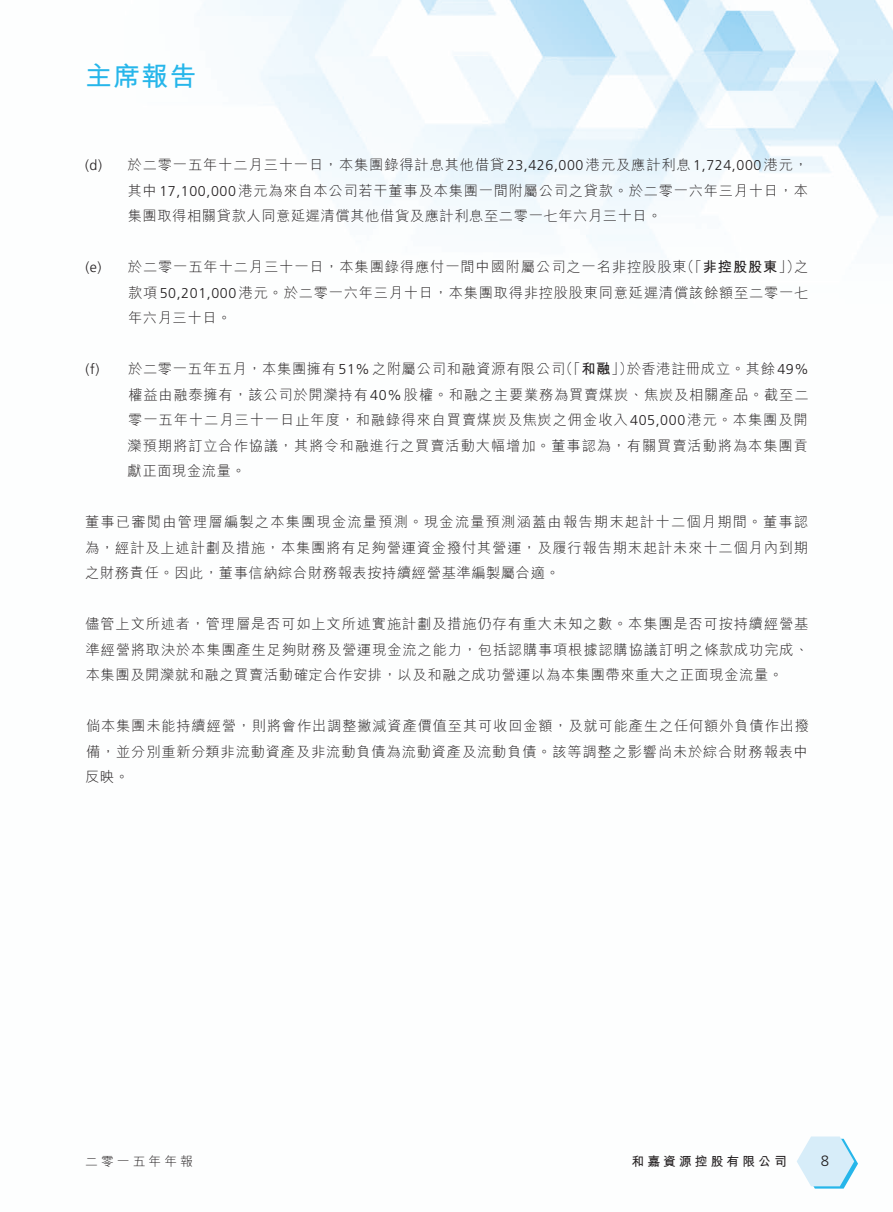
<style>
.page{position:relative;width:893px;height:1212px;background:#fff}
.page>*{position:absolute;margin:0;border:0;box-sizing:border-box;transform-origin:0 0}
.t1{font:700 27px "M Hei HK";color:#26b6ea}
.t2{font:300 15px "Frutiger";color:#231f20}
.t3{font:300 14.25px/25.5px "M Hei HK";letter-spacing:.055em;color:#231f20;text-align:justify}
.t4{font:300 14.25px "Frutiger";color:#231f20}
.t5{font:700 14.25px "M Hei HK";letter-spacing:.06em;color:#231f20}
.t6{font:700 12.75px "M Hei HK";letter-spacing:.24em;color:#231f20}
.t7{font:300 12.75px "M Hei HK";letter-spacing:.24em;color:#231f20}
.s1{font-family:"Frutiger"}
.s2{font-weight:300}
.s3{font-weight:700}
</style>
<div class="page">
<img style="left:199px;top:0;width:694px;height:1189px">
<svg style="left:797px;top:1136px;width:61px;height:52px"></svg>
<h1 class="t1" style="left:85px;top:56px;width:113px">主席報告</h1>
<p class="t4" style="left:85px;top:157px;width:19px">)d(</p>
<p class="t3" style="left:128px;top:152px;width:682px">於二零一五年十二月三十一日，本集團錄得計息其他借貸<span class="s1">23,426,000</span> 港元及應計利息 <span class="s1">1,724,000</span> 港元，</p>
<p class="t4" style="left:85px;top:259px;width:18px">)e(</p>
<p class="t3" style="left:128px;top:177px;width:682px">其中<span class="s1">17,100,000</span> 港元為來自本公司若干董事及本集團一間附屬公司之貸款。於二零一六年三月十日，本集團取得相關貸款人同意延遲清償其他借貨及應計利息至二零一七年六月三十日。</p>
<p class="t3" style="left:794px;top:254px;width:16px">之</p>
<p class="t3" style="left:128px;top:254px;width:560px">於二零一五年十二月三十一日，本集團錄得應付一間中國附屬公司之一名非控股股東</p>
<p class="t5" style="left:680px;top:256px;width:122px"><span class="s2">（「</span>非控股股東<span class="s2">」）</span></p>
<p class="t4" style="left:86px;top:361px;width:15px">)f(</p>
<p class="t3" style="left:128px;top:279px;width:682px">款項<span class="s1">50,201,000</span> 港元。於二零一六年三月十日，本集團取得非控股股東同意延遲清償該餘額至二零一七年六月三十日。</p>
<p class="t3" style="left:627px;top:356px;width:184px">於香港註冊成立。其餘<span class="s1">49%</span></p>
<p class="t3" style="left:128px;top:356px;width:439px">於二零一五年五月，本集團擁有<span class="s1">51%</span> 之附屬公司和融資源有限公司</p>
<p class="t3" style="left:559px;top:356px;width:76px">（「<span class="s3">和融</span>」）</p>
<p class="t3" style="left:128px;top:381px;width:683px">權益由融泰擁有，該公司於開灤持有<span class="s1">40%</span> 股權。和融之主要業務為買賣煤炭、焦炭及相關產品。截至二零一五年十二月三十一日止年度，和融錄得來自買賣煤炭及焦炭之佣金收入<span class="s1">405,000</span> 港元。本集團及開灤預期將訂立合作協議，其將令和融進行之買賣活動大幅增加。董事認為，有關買賣活動將為本集團貢獻正面現金流量。</p>
<p class="t3" style="left:85px;top:509px;width:724px">董事已審閱由管理層編製之本集團現金流量預測。現金流量預測涵蓋由報告期末起計十二個月期間。董事認為，經計及上述計劃及措施，本集團將有足夠營運資金撥付其營運，及履行報告期末起計未來十二個月內到期之財務責任。因此，董事信納綜合財務報表按持續經營基準編製屬合適。</p>
<p class="t3" style="left:85px;top:611px;width:725px">儘管上文所述者，管理層是否可如上文所述實施計劃及措施仍存有重大未知之數。本集團是否可按持續經營基準經營將取決於本集團產生足夠財務及營運現金流之能力，包括認購事項根據認購協議訂明之條款成功完成、本集團及開灤就和融之買賣活動確定合作安排，以及和融之成功營運以為本集團帶來重大之正面現金流量。</p>
<p class="t3" style="left:85px;top:712px;width:725px">倘本集團未能持續經營，則將會作出調整撇減資產價值至其可收回金額，及就可能產生之任何額外負債作出撥備，並分別重新分類非流動資產及非流動負債為流動資產及流動負債。該等調整之影響尚未於綜合財務報表中反映。</p>
<p class="t7" style="left:85px;top:1152px;width:109px">二零一五年年報</p>
<p class="t6" style="left:632px;top:1152px;width:157px">和嘉資源控股有限公司</p>
<p class="t2" style="left:821px;top:1152px;width:10px">8</p>
</div>
